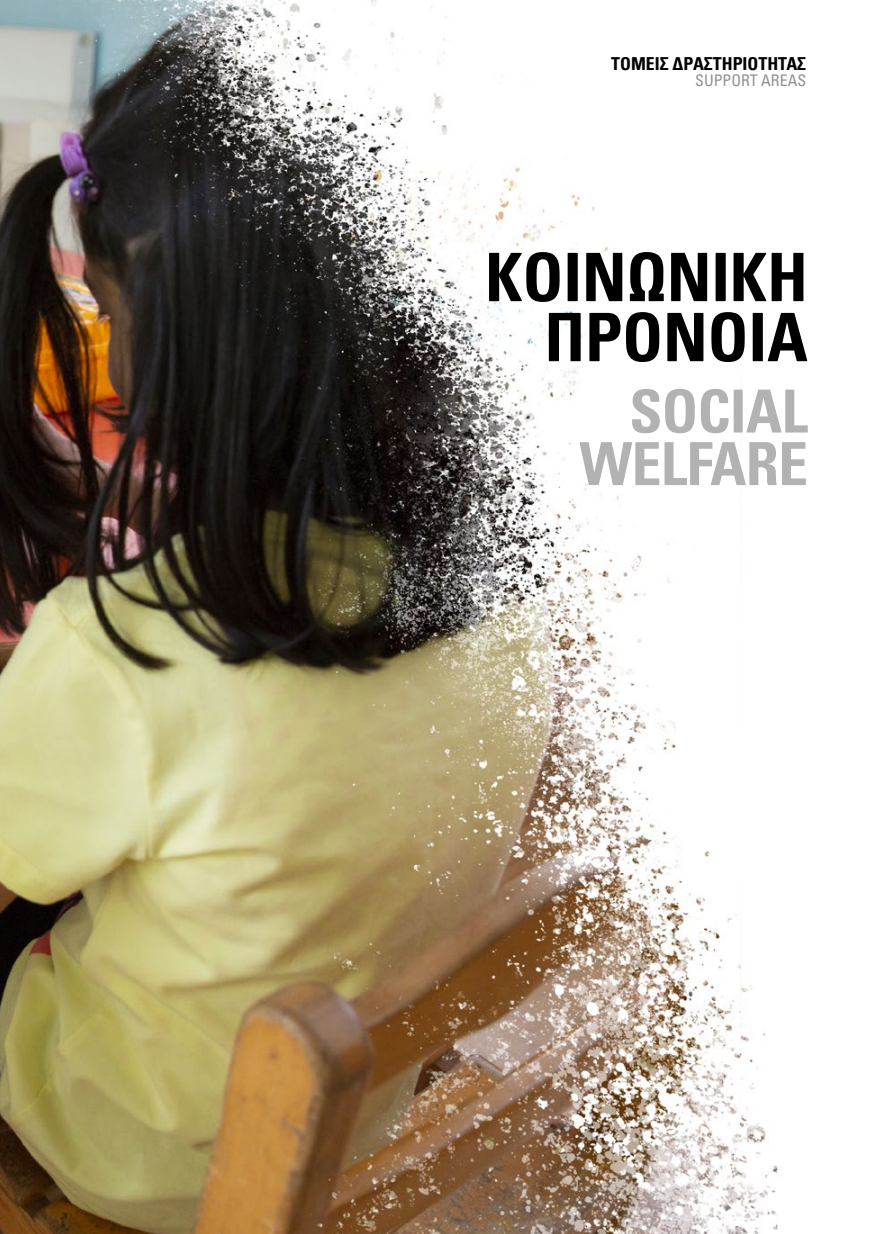
<style>
.page{position:relative;width:893px;height:1234px;background:#fff}
.page>*{position:absolute;margin:0;border:0;box-sizing:border-box;transform-origin:0 0}
.t1{font:700 67.5px "PF Univers Plus Condensed";color:#000}
.t2{font:700 60px/52.5px "PF Univers Plus Condensed";letter-spacing:-.01em;color:#b3b2b2;text-align:right}
.t3{font:700 18px "PF Univers Plus Condensed";color:#000}
.t4{font:16.5px "PF Univers Plus Condensed";color:#929292}
</style>
<div class="page">
<img style="left:27px;top:0;width:751px;height:1233px">
<svg style="left:0;top:0;width:27px;height:1233px;background:#6d654b"></svg>
<p class="t3" style="left:611px;top:52px;width:196px">TOMEIΣ ΔΡΑΣΤΗΡΙΟΤΗΤΑΣ</p>
<p class="t4" style="left:695px;top:70px;width:112px">SUPPORT AREAS</p>
<p class="t1" style="left:485px;top:236px;width:324px">ΚΟΙΝΩΝΙΚΗ</p>
<p class="t1" style="left:544px;top:296px;width:265px">ΠΡΟΝΟΙΑ</p>
<p class="t2" style="left:579px;top:385px;width:230px">SOCIAL<br>WELFARE</p>
</div>
